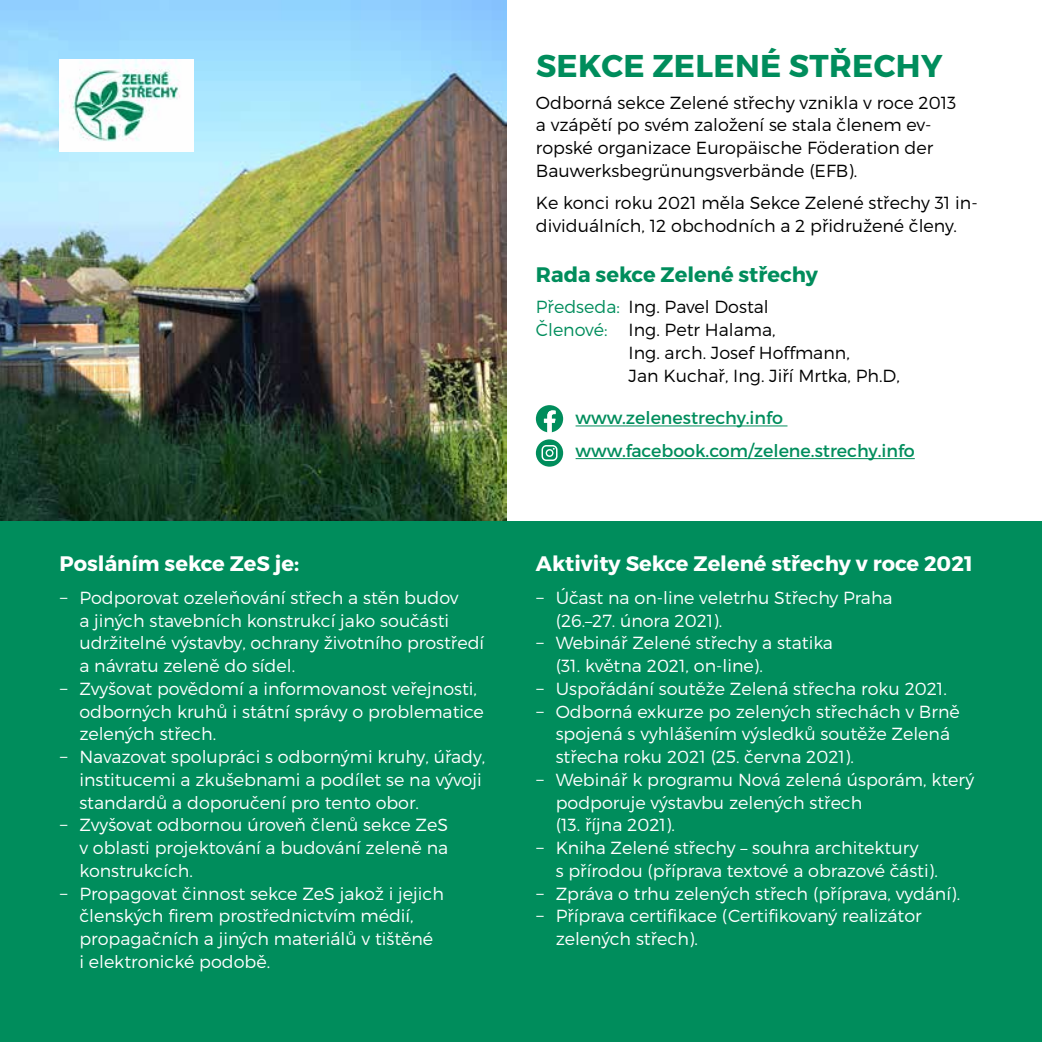
<style>
.page{position:relative;width:1042px;height:1042px;background:#fff}
.page>*{position:absolute;margin:0;border:0;box-sizing:border-box;transform-origin:0 0}
.t1{font:700 31.5px "Montserrat";letter-spacing:.01em;color:#008d5c}
.t2{font:700 21px "Montserrat";color:#fff}
.t3{font:700 21px "Montserrat";color:#008d5c}
.t4{font:300 17.5px "Montserrat";color:#fff}
.t5{font:300 17.5px/22.8px "Montserrat";color:#000}
.t6{font:17.5px/32.7px "Montserrat";color:#008d5c}
.s1{color:#008d5c}
</style>
<div class="page">
<div style="left:0;top:521px;width:1042px;height:521px;background:#008d5c"></div>
<hr style="left:575px;top:425px;width:212px;height:1px;background:#008d5c">
<hr style="left:575px;top:458px;width:340px;height:1px;background:#008d5c">
<img style="left:0;top:0;width:506px;height:521px">
<div style="left:536px;top:439px;width:27px;height:28px;background:#008d5c;border-radius:50%"></div>
<svg style="left:541px;top:445px;width:16px;height:16px"></svg>
<svg style="left:536px;top:405px;width:27px;height:27px"></svg>
<img style="left:60px;top:60px;width:133px;height:91px">
<p class="t2" style="left:60px;top:550px;width:241px">Posláním sekce ZeS je:</p>
<p class="t4" style="left:60px;top:587px;width:400px">− Podporovat ozeleňování střech a stěn budov</p>
<p class="t4" style="left:79px;top:609px;width:371px">a jiných stavebních konstrukcí jako součásti</p>
<p class="t4" style="left:79px;top:632px;width:406px">udržitelné výstavby, ochrany životního prostředí</p>
<p class="t4" style="left:79px;top:655px;width:217px">a návratu zeleně do sídel.</p>
<p class="t4" style="left:60px;top:678px;width:419px">− Zvyšovat povědomí a informovanost veřejnosti,</p>
<p class="t4" style="left:79px;top:700px;width:406px">odborných kruhů i státní správy o problematice</p>
<p class="t4" style="left:79px;top:723px;width:138px">zelených střech.</p>
<p class="t4" style="left:60px;top:746px;width:427px">− Navazovat spolupráci s odbornými kruhy, úřady,</p>
<p class="t4" style="left:79px;top:769px;width:404px">institucemi a zkušebnami a podílet se na vývoji</p>
<p class="t4" style="left:79px;top:791px;width:341px">standardů a doporučení pro tento obor.</p>
<p class="t4" style="left:60px;top:814px;width:390px">− Zvyšovat odbornou úroveň členů sekce ZeS</p>
<p class="t4" style="left:79px;top:837px;width:370px">v oblasti projektování a budování zeleně na</p>
<p class="t4" style="left:79px;top:860px;width:115px">konstrukcích.</p>
<p class="t4" style="left:60px;top:882px;width:386px">− Propagovat činnost sekce ZeS jakož i jejich</p>
<p class="t4" style="left:79px;top:905px;width:336px">členských firem prostřednictvím médií,</p>
<p class="t4" style="left:79px;top:928px;width:355px">propagačních a jiných materiálů v tištěné</p>
<p class="t4" style="left:79px;top:951px;width:192px">i elektronické podobě.</p>
<h1 class="t1" style="left:536px;top:46px;width:275px">Sekce Zelené stř</h1>
<h1 class="t1" style="left:852px;top:46px;width:92px">echy</h1>
<p class="t5" style="left:536px;top:91px;width:422px">Odborná sekce Zelené střechy vznikla v roce 2013 a vzápětí po svém založení se stala členem ev&shy;ropské organizace Europäische Föderation der Bauwerksbegrünungsverbände (EFB).</p>
<p class="t5" style="left:536px;top:192px;width:443px">Ke konci roku 2021 měla Sekce Zelené střechy 31 in&shy;dividuálních, 12 obchodních a 2 přidružené členy.</p>
<p class="t3" style="left:536px;top:261px;width:284px">Rada sekce Zelené střechy</p>
<p class="t5" style="left:536px;top:295px;width:234px"><span class="s1">Předseda:</span> Ing. Pavel Dostal</p>
<p class="t5" style="left:536px;top:318px;width:241px"><span class="s1">Členové:</span> Ing. Petr Halama,</p>
<p class="t5" style="left:628px;top:341px;width:223px">Ing. arch. Josef Hoffmann,</p>
<p class="t5" style="left:628px;top:364px;width:273px">Jan Kuchař, Ing. Jiří Mrtka, Ph.D,</p>
<p class="t6" style="left:575px;top:401px;width:341px">www.zelenestrechy.info www.facebook.com/zelene.strechy.info</p>
<p class="t2" style="left:536px;top:550px;width:438px">Aktivity Sekce Zelené střechy v roce 2021</p>
<p class="t4" style="left:536px;top:587px;width:358px">− Účast na on-line veletrhu Střechy Praha</p>
<p class="t4" style="left:556px;top:609px;width:168px">(26.–27. února 2021).</p>
<p class="t4" style="left:536px;top:632px;width:299px">− Webinář Zelené střechy a statika</p>
<p class="t4" style="left:556px;top:655px;width:209px">(31. května 2021, on-line).</p>
<p class="t4" style="left:536px;top:678px;width:412px">− Uspořádání soutěže Zelená střecha roku 2021.</p>
<p class="t4" style="left:536px;top:700px;width:425px">− Odborná exkurze po zelených střechách v Brně</p>
<p class="t4" style="left:556px;top:723px;width:396px">spojená s vyhlášením výsledků soutěže Zelená</p>
<p class="t4" style="left:556px;top:746px;width:300px">střecha roku 2021 (25. června 2021).</p>
<p class="t4" style="left:536px;top:769px;width:440px">− Webinář k programu Nová zelená úsporám, který</p>
<p class="t4" style="left:556px;top:791px;width:308px">podporuje výstavbu zelených střech</p>
<p class="t4" style="left:556px;top:814px;width:121px">(13. října 2021).</p>
<p class="t4" style="left:536px;top:837px;width:384px">− Kniha Zelené střechy – souhra architektury</p>
<p class="t4" style="left:556px;top:860px;width:384px">s přírodou (příprava textové a obrazové části).</p>
<p class="t4" style="left:536px;top:882px;width:426px">− Zpráva o trhu zelených střech (příprava, vydání).</p>
<p class="t4" style="left:536px;top:905px;width:387px">− Příprava certifikace (Certifikovaný realizátor</p>
<p class="t4" style="left:556px;top:928px;width:144px">zelených střech).</p>
</div>
